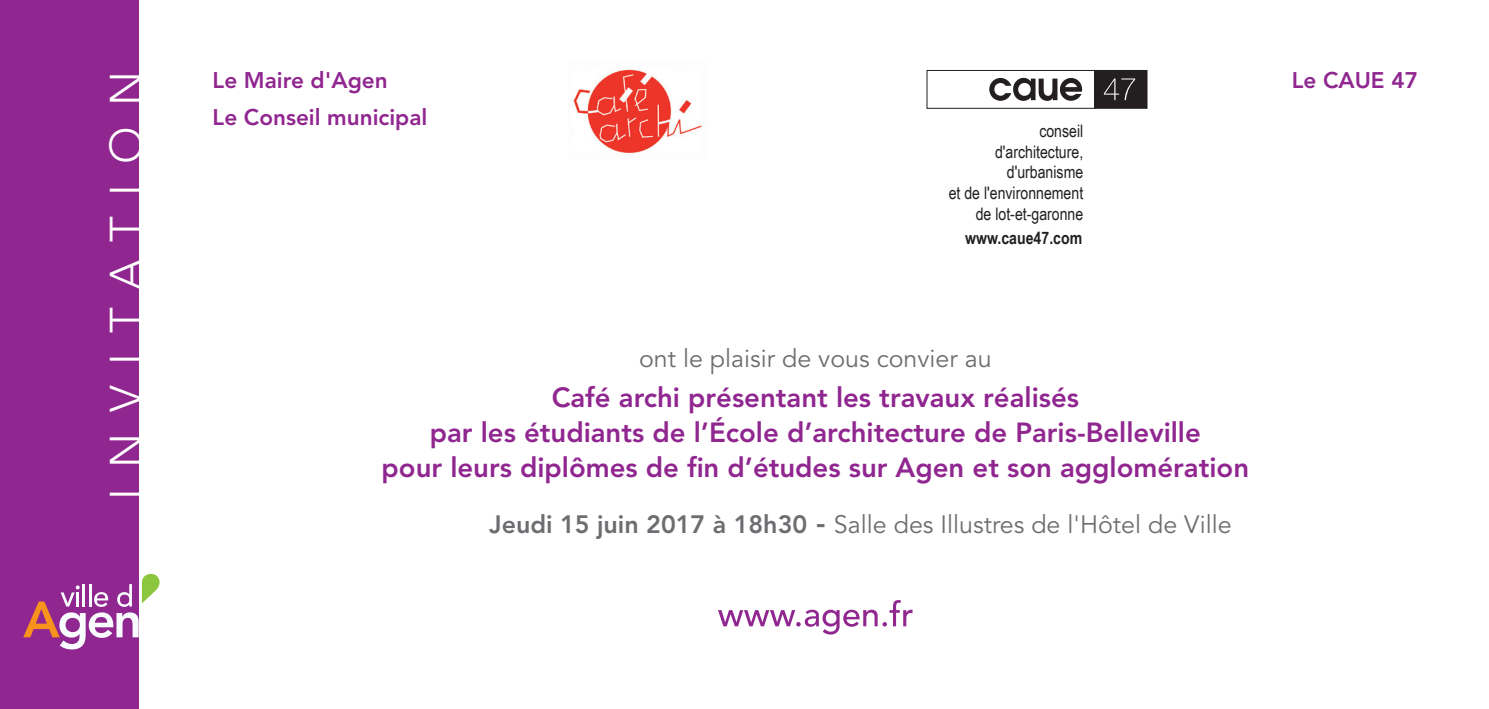
<style>
.page{position:relative;width:1489px;height:709px;background:#fff}
.page>*{position:absolute;margin:0;border:0;box-sizing:border-box;transform-origin:0 0}
.t1{font:300 45px "Avenir LT";letter-spacing:.45em;color:#fff}
.t2{font:800 27.5px/35px "Avenir LT";color:#90268f;text-align:center}
.t3{font:25px "Avenir LT";color:#6c6d70}
.t4{font:800 22.5px "Avenir LT";color:#90268f}
.t5{font:17.25px/20.8px "Arial Narrow";color:#231f20;text-align:right}
.t6{font:700 17.25px "Arial Narrow";color:#231f20}
.s1{font-weight:800}
.s2{font-weight:800;font-size:30px}
</style>
<div class="page">
<div style="left:0;top:0;width:139px;height:709px;background:#90268f"></div>
<svg style="left:23px;top:574px;width:136px;height:75px"></svg>
<svg style="left:718px;top:600px;width:194px;height:34px"></svg>
<div style="left:926px;top:70px;width:169px;height:39px;border:1px solid #231f20"></div>
<div style="left:1094px;top:70px;width:52px;height:38px;background:#231f20"></div>
<div style="left:1094px;top:70px;width:53px;height:39px;border:1px solid #231f20"></div>
<svg style="left:989px;top:78px;width:93px;height:23px"></svg>
<svg style="left:1103px;top:78px;width:32px;height:22px"></svg>
<img style="left:573px;top:69px;width:129px;height:84px">
<h1 class="t1" style="left:100px;top:500px;width:430px;rotate:-90deg">INVITATION</h1>
<p class="t4" style="left:213px;top:67px;width:177px">Le Maire d'Agen</p>
<p class="t4" style="left:1291px;top:67px;width:128px">Le CAUE 47</p>
<p class="t4" style="left:213px;top:104px;width:216px">Le Conseil municipal</p>
<p class="t5" style="left:948px;top:121px;width:136px">conseil d'architecture, d'urbanisme<br>et de l'environnement de lot-et-garonne</p>
<p class="t6" style="left:965px;top:228px;width:119px">www.caue47.com</p>
<p class="t3" style="left:639px;top:344px;width:354px">ont le plaisir de vous convier au</p>
<p class="t2" style="left:381px;top:380px;width:869px">Café archi présentant les travaux réalisés<br>par les étudiants de l’École d’architecture de Paris-Belleville<br>pour leurs diplômes de fin d’études sur Agen et son agglomération</p>
<p class="t3" style="left:489px;top:510px;width:743px"><span class="s1">Jeudi 15 juin 2017 à 18h30</span> <span class="s2">-</span> Salle des Illustres de l'Hôtel de Ville</p>
</div>
